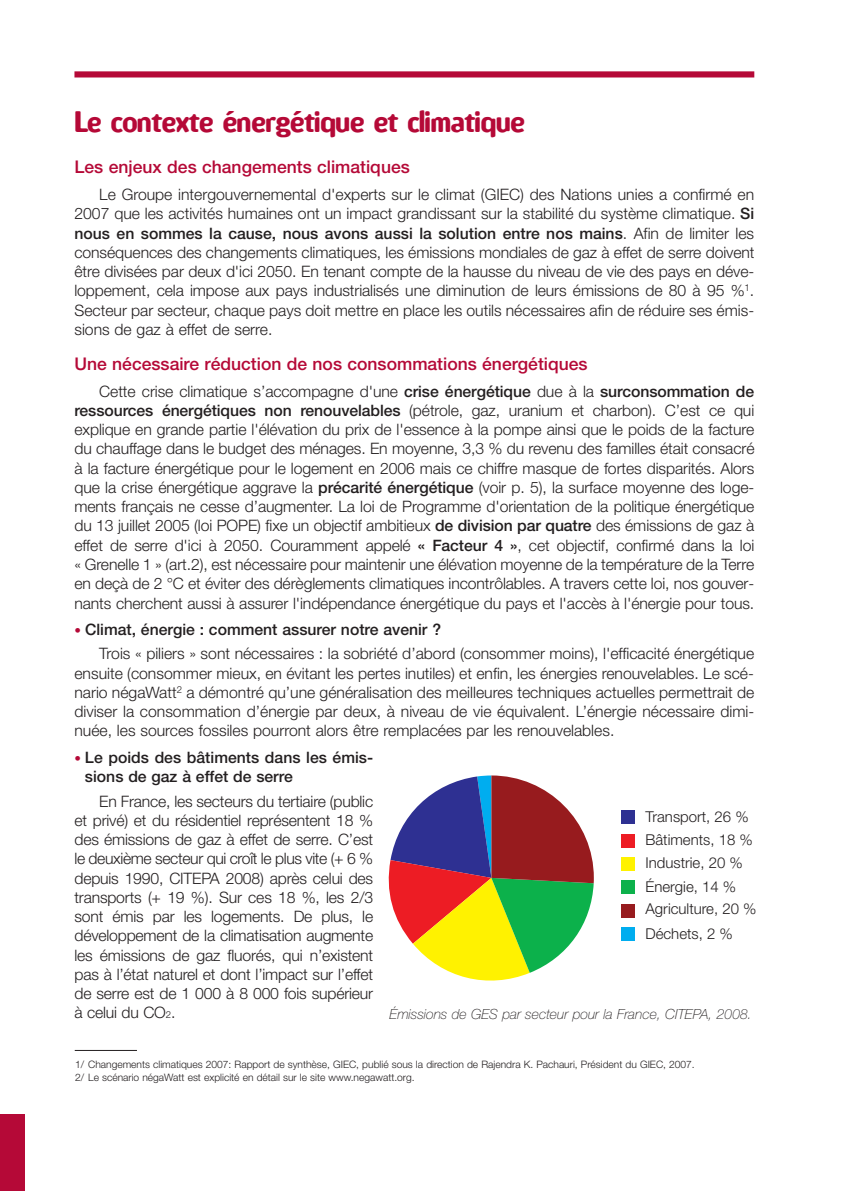
<style>
.page{position:relative;width:844px;height:1191px;background:#fff}
.page>*{position:absolute;margin:0;border:0;box-sizing:border-box;transform-origin:0 0}
.t1{font:700 28px "Amoebia";letter-spacing:-.03em;color:#b50937}
.t2{font:500 17.5px "Helvetica Neue";color:#b50937}
.t3{font:300 15.75px/19.2px "Helvetica Neue";color:#231f20;text-align:justify}
.t4{font:500 15.75px/19.2px "Helvetica Neue";color:#231f20}
.t5{font:300 15.05px/23.6px "Helvetica Neue";color:#231f20}
.t6{font:italic 100 14px "Helvetica Neue";color:#231f20}
.t7{font:300 10.15px/13.1px "Helvetica Neue";color:#231f20}
.s1{font-weight:500}
.s2{font-size:13.12px;color:#b50937}
.s3{font-weight:300;font-size:13.12px;color:#b50937}
.s4{font-size:9.62px}
</style>
<div class="page">
<svg style="left:388px;top:775px;width:205px;height:205px"></svg>
<div style="left:621px;top:810px;width:13px;height:14px;background:#2e3092"></div>
<div style="left:621px;top:834px;width:13px;height:13px;background:#ed1c24"></div>
<div style="left:621px;top:857px;width:13px;height:13px;background:#fff200"></div>
<div style="left:621px;top:880px;width:13px;height:14px;background:#0cb14b"></div>
<div style="left:621px;top:903px;width:13px;height:14px;background:#971b1e"></div>
<div style="left:621px;top:927px;width:13px;height:13px;background:#00adef"></div>
<hr style="left:75px;top:1050px;width:62px;height:1px;background:#231f20">
<div style="left:0;top:1114px;width:25px;height:77px;background:#b50937"></div>
<div style="left:74px;top:71px;width:680px;height:6px;background:#b50937"></div>
<h1 class="t1" style="left:74px;top:110px;width:452px">Le contexte énergétique et climatique</h1>
<p class="t2" style="left:74px;top:161px;width:337px">Les enjeux des changements climatiques</p>
<p class="t3" style="left:74px;top:186px;width:681px;text-indent:25px">Le Groupe intergouvernemental d'experts sur le climat (GIEC) des Nations unies a confirmé en 2007 que les activités humaines ont un impact grandissant sur la stabilité du système climatique. <span class="s1">Si nous en sommes la cause, nous avons aussi la solution entre nos mains</span>. Afin de limiter les conséquences des changements climatiques, les émissions mondiales de gaz à effet de serre doivent être divisées par deux d'ici 2050. En tenant compte de la hausse du niveau de vie des pays en déve&shy;loppement, cela impose aux pays industrialisés une diminution de leurs émissions de 80 à 95 %<sup>1</sup>.<br>Secteur par secteur, chaque pays doit mettre en place les outils nécessaires afin de réduire ses émis&shy;sions de gaz à effet de serre.</p>
<p class="t2" style="left:74px;top:357px;width:514px">Une nécessaire réduction de nos consommations énergétiques</p>
<p class="t3" style="left:74px;top:383px;width:681px;text-indent:25px">Cette crise climatique s’accompagne d'une <span class="s1">crise énergétique</span> due à la <span class="s1">surconsommation de ressources énergétiques non renouvelables</span> (pétrole, gaz, uranium et charbon). C’est ce qui explique en grande partie l'élévation du prix de l'essence à la pompe ainsi que le poids de la facture du chauffage dans le budget des ménages. En moyenne, 3,3 % du revenu des familles était consacré à la facture énergétique pour le logement en 2006 mais ce chiffre masque de fortes disparités. Alors que la crise énergétique aggrave la <span class="s1">précarité énergétique</span> (voir p. 5), la surface moyenne des loge&shy;ments français ne cesse d’augmenter. La loi de Programme d'orientation de la politique énergétique du 13 juillet 2005 (loi POPE) fixe un objectif ambitieux <span class="s1">de division par quatre</span> des émissions de gaz à effet de serre d'ici à 2050. Couramment appelé <span class="s1">« Facteur 4 »</span>, cet objectif, confirmé dans la loi « Grenelle 1 » (art.2), est nécessaire pour maintenir une élévation moyenne de la température de la Terre en deçà de 2 °C et éviter des dérèglements climatiques incontrôlables. A travers cette loi, nos gouver&shy;nants cherchent aussi à assurer l'indépendance énergétique du pays et l'accès à l'énergie pour tous.</p>
<p class="t3" style="left:99px;top:619px;width:656px;line-height:24.2px;text-indent:-25px"><span class="s2">•</span> <span class="s1">Climat, énergie : comment assurer notre avenir ?<br></span>Trois « piliers » sont nécessaires : la sobriété d’abord (consommer moins), l'efficacité énergétique</p>
<p class="t3" style="left:74px;top:665px;width:681px">ensuite (consommer mieux, en évitant les pertes inutiles) et enfin, les énergies renouvelables. Le scé&shy;nario négaWatt<sup>2</sup> a démontré qu’une généralisation des meilleures techniques actuelles permettrait de diviser la consommation d’énergie par deux, à niveau de vie équivalent. L’énergie nécessaire dimi&shy;nuée, les sources fossiles pourront alors être remplacées par les renouvelables.</p>
<p class="t4" style="left:85px;top:749px;width:290px;text-indent:-10px"><span class="s3">•</span> Le poids des bâtiments dans les émis&shy;sions de gaz à effet de serre</p>
<p class="t3" style="left:74px;top:793px;width:300px;text-indent:25px">En France, les secteurs du tertiaire (public et privé) et du résidentiel représentent 18 % des émissions de gaz à effet de serre. C’est le deuxième secteur qui croît le plus vite (+ 6 % depuis 1990, CITEPA 2008) après celui des transports (+ 19 %). Sur ces 18 %, les 2/3 sont émis par les logements. De plus, le développement de la climatisation augmente les émissions de gaz fluorés, qui n’existent pas à l’état naturel et dont l’impact sur l’effet de serre est de 1 000 à 8 000 fois supérieur à celui du CO<span class="s4">2</span>.</p>
<p class="t5" style="left:645px;top:806px;width:109px">Transport, 26 %<br>Bâtiments, 18 %<br>Industrie, 20 %<br>Énergie, 14 %</p>
<p class="t5" style="left:645px;top:897px;width:112px;line-height:25px">Agriculture, 20 %<br>Déchets, 2 %</p>
<p class="t6" style="left:389px;top:1008px;width:363px">Émissions de GES par secteur pour la France, CITEPA, 2008.</p>
<p class="t7" style="left:75px;top:1058px;width:621px">1/ Changements climatiques 2007: Rapport de synthèse, GIEC, publié sous la direction de Rajendra K. Pachauri, Président du GIEC, 2007.<br>2/ Le scénario négaWatt est explicité en détail sur le site www.negawatt.org.</p>
</div>
